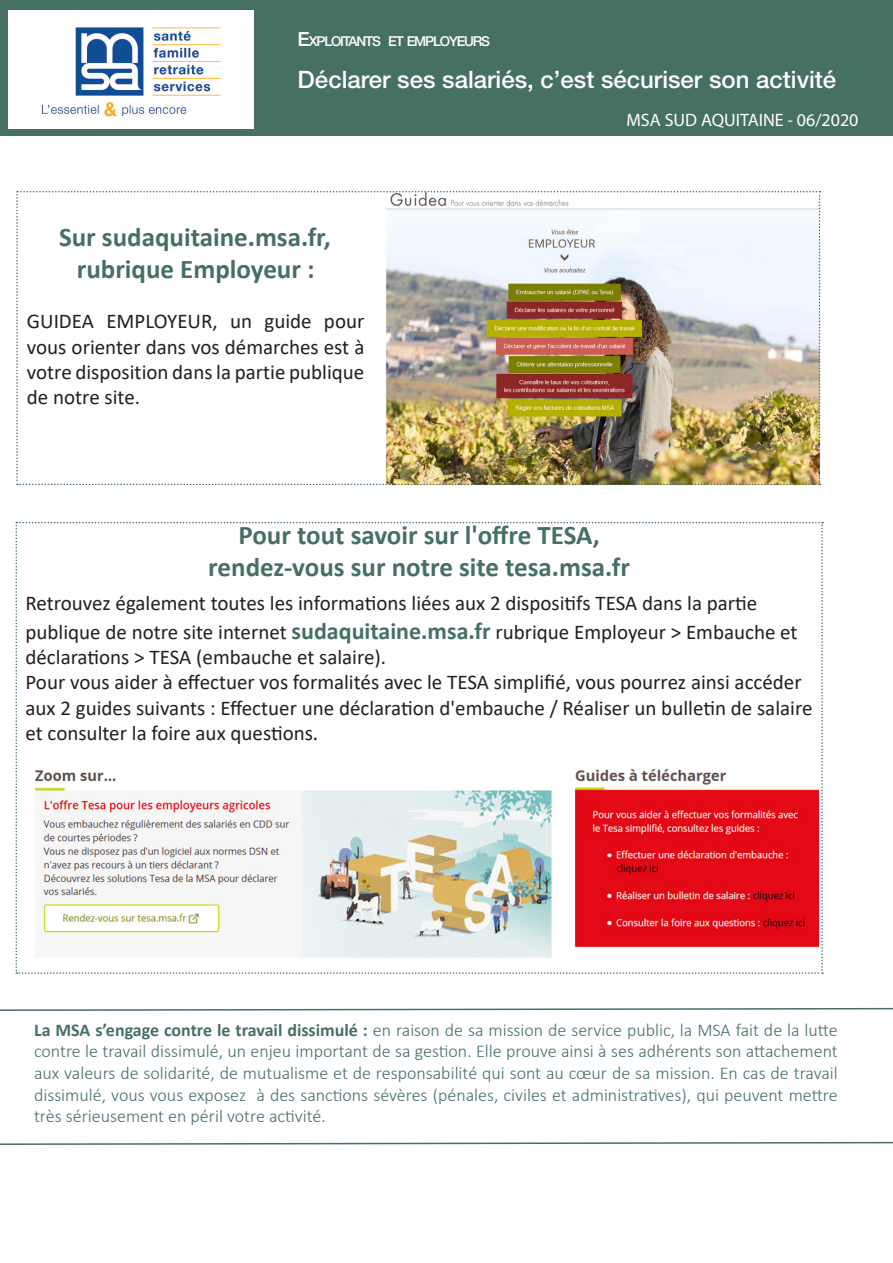
<style>
.page{position:relative;width:893px;height:1263px;background:#fff}
.page>*{position:absolute;margin:0;border:0;box-sizing:border-box;transform-origin:0 0}
.t1{font:700 27px "Calibri";color:#467062}
.t2{font:500 24px "Helvetica Neue LT Std";color:#fff}
.t3{font:21px/25.2px "Calibri";color:#231f20}
.t4{font:300 18px/21.6px "Calibri";color:#467062;text-align:justify}
.t5{font:18px "Myriad Pro";color:#fff}
.Titre{font:500 13.65px "Helvetica Neue LT Std";letter-spacing:-.085em;color:#fff}
.s1{font-size:19.5px}
.s2{font-weight:700;font-size:24px;color:#467062}
.s3{font-family:"Myriad Pro"}
.s4{font-weight:700}
</style>
<div class="page">
<div style="left:1px;top:0;width:892px;height:136px;background:#467062"></div>
<img style="left:9px;top:11px;width:245px;height:118px">
<img style="left:16px;top:191px;width:804px;height:294px">
<svg style="left:16px;top:522px;width:807px;height:452px"></svg>
<svg style="left:0;top:1007px;width:893px;height:4px"></svg>
<svg style="left:0;top:1141px;width:893px;height:4px"></svg>
<img style="left:19px;top:744px;width:800px;height:225px">
<p class="Titre" style="left:298px;top:33px;width:194px"><span class="s1">E</span>XPLOITANTS ET EMPLOYEURS</p>
<p class="t2" style="left:298px;top:65px;width:540px">Déclarer ses salariés, c’est sécuriser son activité</p>
<p class="t5" style="left:626px;top:109px;width:233px">MSA SUD AQUITAINE - 06/2020</p>
<p class="t1" style="left:59px;top:218px;width:273px">Sur sudaquitaine.msa.fr,</p>
<p class="t1" style="left:77px;top:250px;width:239px">rubrique Employeur :</p>
<p class="t3" style="left:27px;top:308px;width:339px;text-align:justify">GUIDEA EMPLOYEUR, un guide pour vous orienter dans vos démarches est à votre disposition dans la partie publique de notre site.</p>
<p class="t1" style="left:238px;top:516px;width:363px">Pour tout savoir sur l'offre TESA,</p>
<p class="t1" style="left:208px;top:548px;width:423px">rendez-vous sur notre site tesa.msa.fr</p>
<p class="t3" style="left:26px;top:588px;width:774px;line-height:28.8px">Retrouvez également toutes les informations liées aux 2 dispositifs TESA dans la partie publique de notre site internet <span class="s2">sudaquitaine.msa.fr</span> rubrique Employeur &gt; Embauche et</p>
<p class="t3" style="left:26px;top:644px;width:362px">déclarations &gt; TESA (embauche et salaire).</p>
<p class="t3" style="left:26px;top:669px;width:788px">Pour vous aider à effectuer vos formalités avec le TESA simplifié, vous pourrez ainsi accéder aux 2 guides suivants : Effectuer une déclaration d'embauche / Réaliser un bulletin de salaire et consulter la foire aux questions<span class="s3">.</span></p>
<p class="t4" style="left:34px;top:1019px;width:805px"><span class="s4">La MSA s’engage contre le travail dissimulé :</span> en raison de sa mission de service public, la MSA fait de la lutte contre le travail dissimulé, un enjeu important de sa gestion. Elle prouve ainsi à ses adhérents son attachement aux valeurs de solidarité, de mutualisme et de responsabilité qui sont au cœur de sa mission. En cas de travail dissimulé, vous vous exposez à des sanctions sévères (pénales, civiles et administratives), qui peuvent mettre très sérieusement en péril votre activité.</p>
</div>
